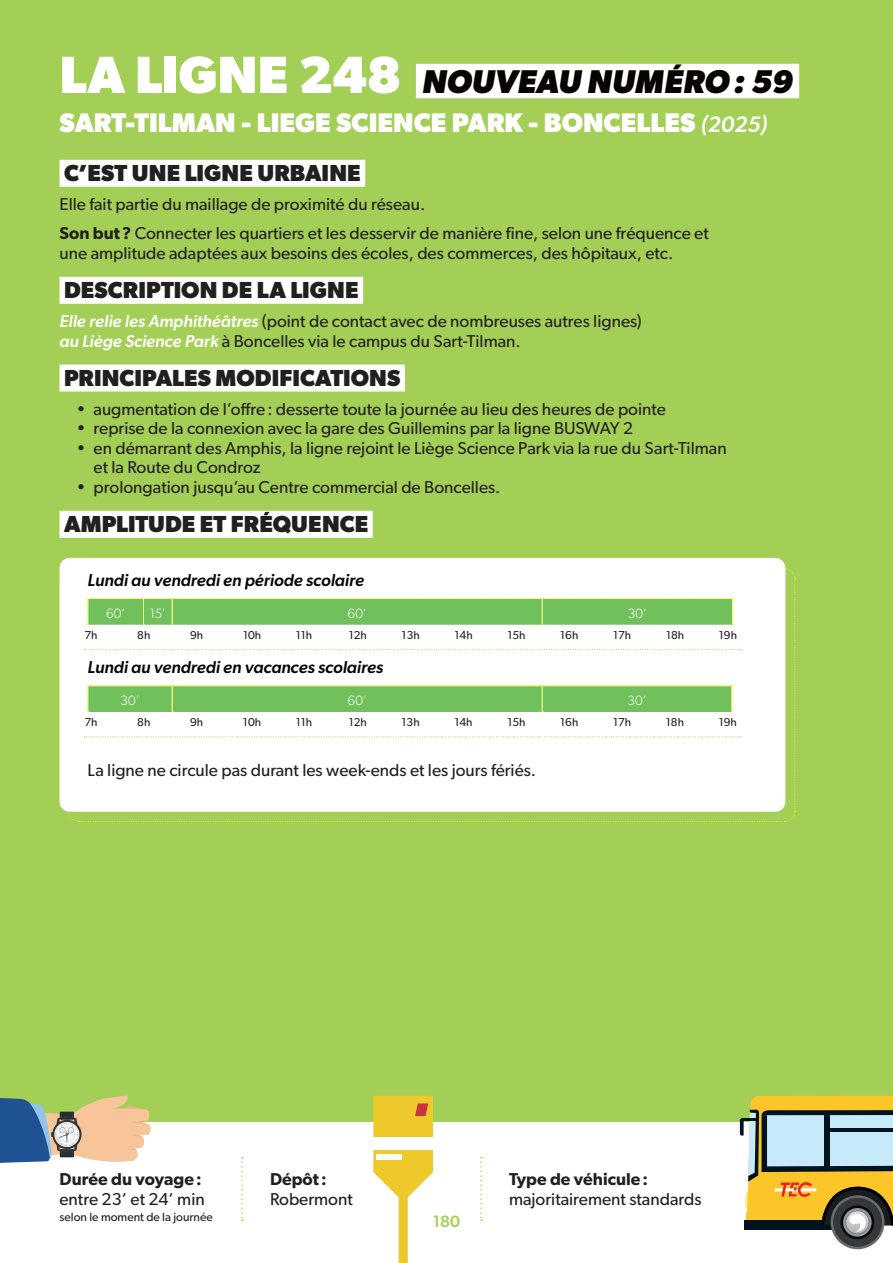
<style>
.page{position:relative;width:893px;height:1263px;background:#fff}
.page>*{position:absolute;margin:0;border:0;box-sizing:border-box;transform-origin:0 0}
.t1{font:700 52.5px "Gibson";color:#fff}
.t2{font:italic 700 33px "Gibson";color:#080302}
.t3{font:700 27px "Gibson";color:#fff}
.t4{font:700 23.25px "Gibson";letter-spacing:.005em;color:#231f20}
.t5{font:17.25px/19.5px "Gibson";color:#231f20}
.t6{font:italic 500 17.25px "Gibson";color:#080302}
.t7{font:600 17.25px "Gibson";color:#231f20}
.t8{font:500 16.5px "Gibson";color:#a3cf57}
.t9{font:300 13.5px "Gibson";letter-spacing:.01em;color:#fff}
.t10{font:12px "Gibson";color:#231f20}
.t11{font:11.55px "Gibson";color:#231f20}
.s1{font-weight:500;font-style:italic;font-size:22.5px}
.s2{font-weight:600}
.s3{font-weight:500;font-style:italic;color:#fff}
</style>
<div class="page">
<div style="left:0;top:0;width:893px;height:1121px;background:#a3cf57"></div>
<div style="left:831px;top:1195px;width:53px;height:54px;background:#696c6d;border-radius:50%"></div>
<div style="left:833px;top:1198px;width:49px;height:49px;background:#34383a;border-radius:50%"></div>
<svg style="left:840px;top:1205px;width:34px;height:34px"></svg>
<div style="left:843px;top:1208px;width:29px;height:28px;background:#969798;border-radius:50%"></div>
<svg style="left:740px;top:1096px;width:153px;height:138px;background:#aca678"></svg>
<svg style="left:0;top:1096px;width:152px;height:67px"></svg>
<svg style="left:373px;top:1096px;width:60px;height:167px"></svg>
<div style="left:373px;top:1137px;width:60px;height:12px;background:#fff"></div>
<div style="left:377px;top:1154px;width:25px;height:6px;background:#fff"></div>
<svg style="left:480px;top:1157px;width:2px;height:64px"></svg>
<svg style="left:241px;top:1157px;width:2px;height:64px"></svg>
<div style="left:60px;top:160px;width:305px;height:27px;background:#fff"></div>
<div style="left:60px;top:277px;width:303px;height:27px;background:#fff"></div>
<div style="left:60px;top:365px;width:345px;height:27px;background:#fff"></div>
<div style="left:60px;top:511px;width:313px;height:27px;background:#fff"></div>
<div style="left:416px;top:64px;width:383px;height:34px;background:#fff"></div>
<div style="left:60px;top:558px;width:725px;height:254px;background:#fff;border-radius:10px"></div>
<svg style="left:68px;top:568px;width:728px;height:254px"></svg>
<h1 class="t1" style="left:60px;top:44px;width:343px">LA LIGNE 248</h1>
<h3 class="t3" style="left:60px;top:107px;width:709px">SART-TILMAN - LIEGE SCIENCE PARK - BONCELLES <span class="s1">(2025)</span></h3>
<h2 class="t2" style="left:422px;top:62px;width:372px">NOUVEAU NUMÉRO: 59</h2>
<h3 class="t4" style="left:64px;top:159px;width:298px">C’EST UNE LIGNE URBAINE</h3>
<p class="t5" style="left:60px;top:189px;width:651px;line-height:29.2px">Elle fait partie du maillage de proximité du réseau.<br><span class="s2">Son but?</span> Connecter les quartiers et les desservir de manière fine, selon une fréquence et</p>
<p class="t5" style="left:60px;top:243px;width:615px">une amplitude adaptées aux besoins des écoles, des commerces, des hôpitaux, etc.</p>
<h3 class="t4" style="left:64px;top:276px;width:296px">DESCRIPTION DE LA LIGNE</h3>
<p class="t5" style="left:60px;top:311px;width:584px"><span class="s3">Elle relie les Amphithéâtres</span> (point de contact avec de nombreuses autres lignes) <span class="s3">au Liège Science Park</span> à Boncelles via le campus du Sart-Tilman.</p>
<h3 class="t4" style="left:64px;top:364px;width:338px">PRINCIPALES MODIFICATIONS</h3>
<p class="t5" style="left:77px;top:399px;width:591px">• augmentation de l’offre: desserte toute la journée au lieu des heures de pointe</p>
<p class="t5" style="left:77px;top:418px;width:558px">• reprise de la connexion avec la gare des Guillemins par la ligne BUSWAY 2</p>
<p class="t5" style="left:94px;top:438px;width:635px;text-indent:-17px">• en démarrant des Amphis, la ligne rejoint le Liège Science Park via la rue du Sart-Tilman et la Route du Condroz</p>
<p class="t5" style="left:77px;top:477px;width:425px">• prolongation jusqu’au Centre commercial de Boncelles.</p>
<h3 class="t4" style="left:64px;top:510px;width:306px">AMPLITUDE ET FRÉQUENCE</h3>
<p class="t6" style="left:88px;top:570px;width:278px">Lundi au vendredi en période scolaire</p>
<p class="t9" style="left:106px;top:605px;width:21px">60’</p>
<p class="t9" style="left:150px;top:605px;width:17px">15’</p>
<p class="t9" style="left:348px;top:605px;width:21px">60’</p>
<p class="t9" style="left:628px;top:605px;width:21px">30’</p>
<p class="t11" style="left:84px;top:628px;width:15px">7h</p>
<p class="t11" style="left:137px;top:628px;width:15px">8h</p>
<p class="t11" style="left:190px;top:628px;width:15px">9h</p>
<p class="t11" style="left:243px;top:628px;width:20px">10h</p>
<p class="t11" style="left:296px;top:628px;width:18px">11h</p>
<p class="t11" style="left:349px;top:628px;width:20px">12h</p>
<p class="t11" style="left:402px;top:628px;width:20px">13h</p>
<p class="t11" style="left:454px;top:628px;width:20px">14h</p>
<p class="t11" style="left:507px;top:628px;width:20px">15h</p>
<p class="t11" style="left:560px;top:628px;width:20px">16h</p>
<p class="t11" style="left:613px;top:628px;width:20px">17h</p>
<p class="t11" style="left:666px;top:628px;width:20px">18h</p>
<p class="t11" style="left:719px;top:628px;width:20px">19h</p>
<p class="t6" style="left:88px;top:657px;width:297px">Lundi au vendredi en vacances scolaires</p>
<p class="t9" style="left:120px;top:692px;width:21px">30’</p>
<p class="t9" style="left:348px;top:692px;width:21px">60’</p>
<p class="t9" style="left:627px;top:692px;width:21px">30’</p>
<p class="t11" style="left:84px;top:715px;width:15px">7h</p>
<p class="t11" style="left:137px;top:715px;width:15px">8h</p>
<p class="t11" style="left:190px;top:715px;width:15px">9h</p>
<p class="t11" style="left:243px;top:715px;width:20px">10h</p>
<p class="t11" style="left:296px;top:715px;width:18px">11h</p>
<p class="t11" style="left:349px;top:715px;width:20px">12h</p>
<p class="t11" style="left:402px;top:715px;width:20px">13h</p>
<p class="t11" style="left:454px;top:715px;width:20px">14h</p>
<p class="t11" style="left:507px;top:715px;width:20px">15h</p>
<p class="t11" style="left:560px;top:715px;width:20px">16h</p>
<p class="t11" style="left:613px;top:715px;width:20px">17h</p>
<p class="t11" style="left:666px;top:715px;width:20px">18h</p>
<p class="t11" style="left:719px;top:715px;width:20px">19h</p>
<p class="t5" style="left:88px;top:760px;width:450px">La ligne ne circule pas durant les week-ends et les jours fériés.</p>
<p class="t7" style="left:60px;top:1169px;width:144px">Durée du voyage:</p>
<p class="t5" style="left:60px;top:1189px;width:147px">entre 23’ et 24’ min</p>
<p class="t10" style="left:60px;top:1210px;width:155px">selon le moment de la journée</p>
<p class="t7" style="left:270px;top:1169px;width:58px">Dépôt:</p>
<p class="t5" style="left:270px;top:1189px;width:84px">Robermont</p>
<p class="t8" style="left:433px;top:1212px;width:29px">180</p>
<p class="t7" style="left:509px;top:1169px;width:141px">Type de véhicule:</p>
<p class="t5" style="left:509px;top:1189px;width:194px">majoritairement standards</p>
</div>
